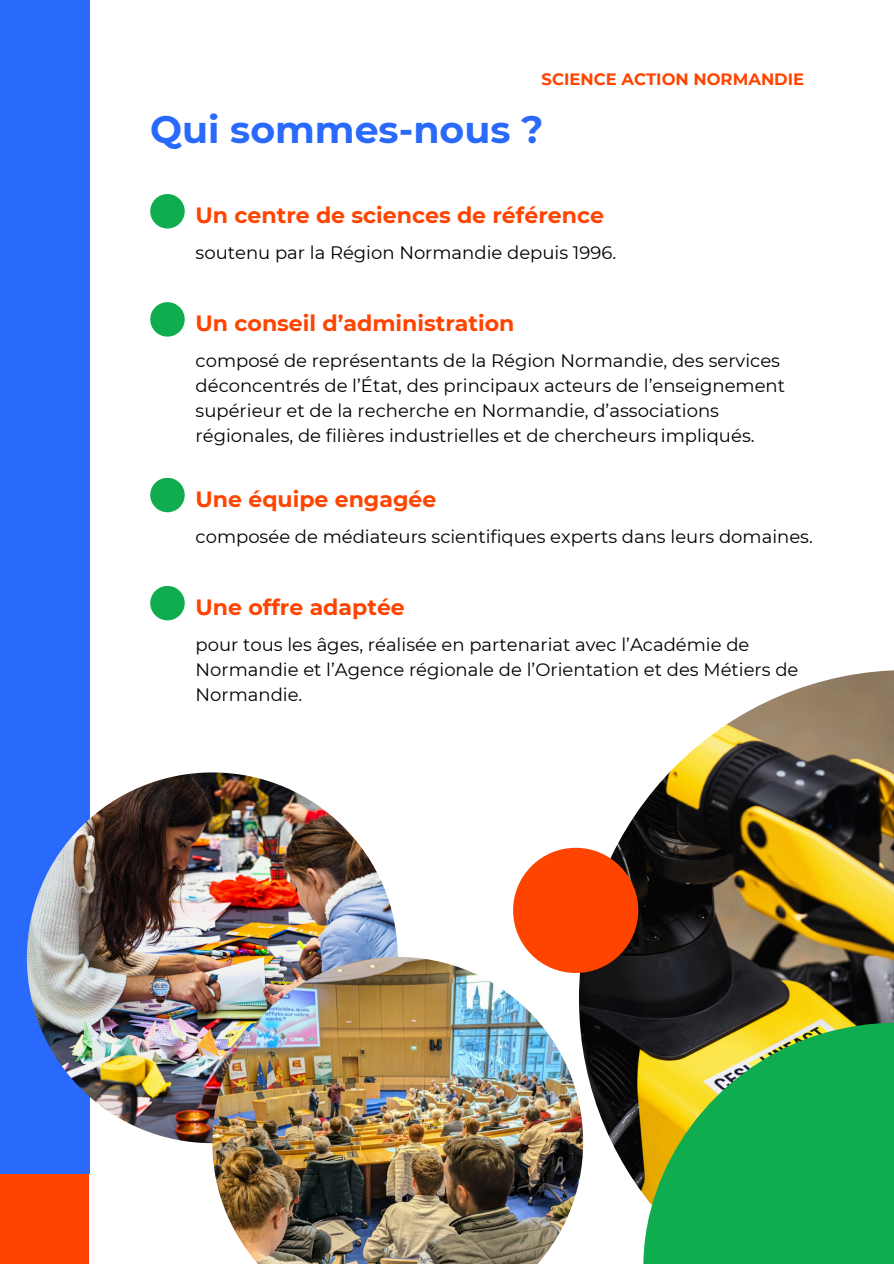
<style>
.page{position:relative;width:894px;height:1264px;background:#fff}
.page>*{position:absolute;margin:0;border:0;box-sizing:border-box;transform-origin:0 0}
.t1{font:700 37.8px "Montserrat";color:#2969fb}
.t2{font:700 22.05px "Montserrat";color:#f40}
.t3{font:18px/24.8px "Montserrat";color:#000}
.t4{font:700 16.5px "Montserrat";color:#f40}
</style>
<div class="page">
<img style="left:583px;top:670px;width:310px;height:524px">
<svg style="left:643px;top:1022px;width:250px;height:241px;background:#3aac49"></svg>
<div style="left:0;top:0;width:89px;height:1173px;background:#2969fb"></div>
<div style="left:0;top:1174px;width:89px;height:89px;background:#f40"></div>
<img style="left:27px;top:772px;width:370px;height:371px;border-radius:50%">
<img style="left:212px;top:956px;width:371px;height:307px">
<div style="left:513px;top:847px;width:125px;height:126px;background:#f40;border-radius:50%"></div>
<div style="left:150px;top:302px;width:35px;height:34px;background:#10ad50;border-radius:50%"></div>
<div style="left:150px;top:478px;width:35px;height:34px;background:#10ad50;border-radius:50%"></div>
<div style="left:150px;top:586px;width:35px;height:34px;background:#10ad50;border-radius:50%"></div>
<div style="left:150px;top:194px;width:35px;height:34px;background:#10ad50;border-radius:50%"></div>
<p class="t4" style="left:541px;top:69px;width:264px">SCIENCE ACTION NORMANDIE</p>
<p class="t1" style="left:150px;top:106px;width:394px">Qui sommes-nous ?</p>
<p class="t2" style="left:195px;top:202px;width:410px">Un centre de sciences de référence</p>
<p class="t3" style="left:195px;top:240px;width:422px">soutenu par la Région Normandie depuis 1996.</p>
<p class="t2" style="left:195px;top:310px;width:320px">Un conseil d’administration</p>
<p class="t3" style="left:195px;top:348px;width:591px">composé de représentants de la Région Normandie, des services déconcentrés de l’État, des principaux acteurs de l’enseignement supérieur et de la recherche en Normandie, d’associations régionales, de filières industrielles et de chercheurs impliqués.</p>
<p class="t2" style="left:195px;top:485px;width:242px">Une équipe engagée</p>
<p class="t3" style="left:195px;top:524px;width:618px">composée de médiateurs scientifiques experts dans leurs domaines.</p>
<p class="t2" style="left:195px;top:593px;width:211px">Une offre adaptée</p>
<p class="t3" style="left:195px;top:632px;width:604px">pour tous les âges, réalisée en partenariat avec l’Académie de<br>Normandie et l’Agence régionale de l’Orientation et des Métiers de<br>Normandie.</p>
</div>
